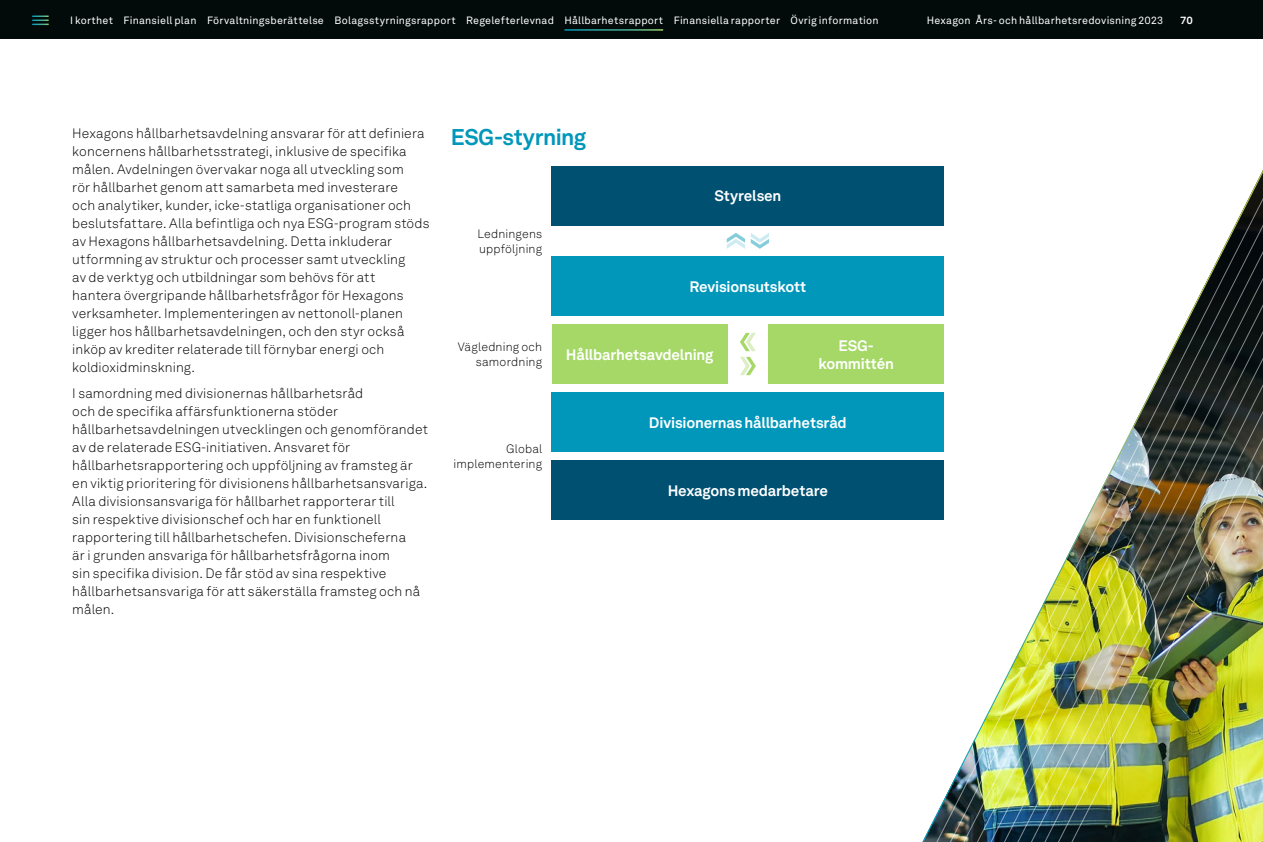
<style>
.page{position:relative;width:1263px;height:842px;background:#fff}
.page>*{position:absolute;margin:0;border:0;box-sizing:border-box;transform-origin:0 0}
.t1{font:700 22.5px "Hexagon Akkurat";letter-spacing:-.025em;color:#0097ba}
.t2{font:700 15px/18px "Hexagon Akkurat";letter-spacing:-.015em;color:#fff;text-align:center}
.t3{font:300 13.5px/18px "Hexagon Akkurat";letter-spacing:.01em;color:#000}
.t4{font:300 12px/15px "Hexagon Akkurat";letter-spacing:.01em;color:#000;text-align:right}
.t5{font:10.5px "Hexagon Akkurat";letter-spacing:.02em;color:#fff}
.t6{font:700 10.5px "Hexagon Akkurat";color:#fff}
</style>
<div class="page">
<div style="left:552px;top:166px;width:392px;height:59px;background:#005072"></div>
<div style="left:552px;top:256px;width:392px;height:60px;background:#0097ba"></div>
<div style="left:552px;top:324px;width:176px;height:60px;background:#a5d867"></div>
<div style="left:768px;top:324px;width:176px;height:60px;background:#a5d867"></div>
<div style="left:552px;top:392px;width:392px;height:60px;background:#0097ba"></div>
<div style="left:552px;top:460px;width:392px;height:60px;background:#005072"></div>
<svg style="left:740px;top:333px;width:16px;height:18px"></svg>
<svg style="left:740px;top:357px;width:16px;height:18px"></svg>
<svg style="left:727px;top:233px;width:18px;height:16px"></svg>
<svg style="left:751px;top:233px;width:18px;height:16px"></svg>
<img style="left:905px;top:38px;width:358px;height:804px">
<div style="left:0;top:0;width:1263px;height:38px;background:#020a0a"></div>
<svg style="left:33px;top:16px;width:15px;height:9px"></svg>
<hr style="left:564px;top:29px;width:99px;height:2px;background:#fff">
<p class="t5" style="left:70px;top:12px;width:810px">I korthet Finansiell plan Förvaltningsberättelse Bolagsstyrningsrapport Regelefterlevnad Hållbarhetsrapport Finansiella rapporter Övrig information</p>
<p class="t5" style="left:927px;top:12px;width:238px">Hexagon Års- och hållbarhetsredovisning 2023</p>
<p class="t6" style="left:1180px;top:12px;width:14px">70</p>
<p class="t3" style="left:72px;top:124px;width:359px">Hexagons hållbarhetsavdelning ansvarar för att definiera koncernens hållbarhetsstrategi, inklusive de specifika målen. Avdelningen övervakar noga all utveckling som<br>rör hållbarhet genom att samarbeta med investerare<br>och analytiker, kunder, icke-statliga organisationer och beslutsfattare. Alla befintliga och nya ESG-program stöds av Hexagons hållbarhetsavdelning. Detta inkluderar utformning av struktur och processer samt utveckling<br>av de verktyg och utbildningar som behövs för att<br>hantera övergripande hållbarhetsfrågor för Hexagons verksamheter. Implementeringen av nettonoll-planen ligger hos hållbarhetsavdelningen, och den styr också inköp av krediter relaterade till förnybar energi och koldioxidminskning.</p>
<p class="t3" style="left:72px;top:384px;width:357px">I samordning med divisionernas hållbarhetsråd<br>och de specifika affärsfunktionerna stöder hållbarhetsavdelningen utvecklingen och genomförandet av de relaterade ESG-initiativen. Ansvaret för hållbarhetsrapportering och uppföljning av framsteg är en viktig prioritering för divisionens hållbarhetsansvariga.<br>Alla divisionsansvariga för hållbarhet rapporterar till<br>sin respektive divisionschef och har en funktionell rapportering till hållbarhetschefen. Divisionscheferna<br>är i grunden ansvariga för hållbarhetsfrågorna inom<br>sin specifika division. De får stöd av sina respektive hållbarhetsansvariga för att säkerställa framsteg och nå målen.</p>
<h1 class="t1" style="left:451px;top:119px;width:137px">ESG-styrning</h1>
<p class="t4" style="left:477px;top:226px;width:66px;text-align:left">Ledningens uppföljning</p>
<p class="t2" style="left:714px;top:186px;width:69px">Styrelsen</p>
<p class="t2" style="left:689px;top:276px;width:118px">Revisionsutskott</p>
<p class="t4" style="left:458px;top:339px;width:86px">Vägledning och samordning</p>
<p class="t4" style="left:454px;top:441px;width:90px">Global implementering</p>
<p class="t2" style="left:566px;top:344px;width:149px">Hållbarhetsavdelning</p>
<p class="t2" style="left:818px;top:335px;width:77px">ESG&shy;kommittén</p>
<p class="t2" style="left:649px;top:413px;width:199px">Divisionernas hållbarhetsråd</p>
<p class="t2" style="left:668px;top:481px;width:162px">Hexagons medarbetare</p>
</div>
